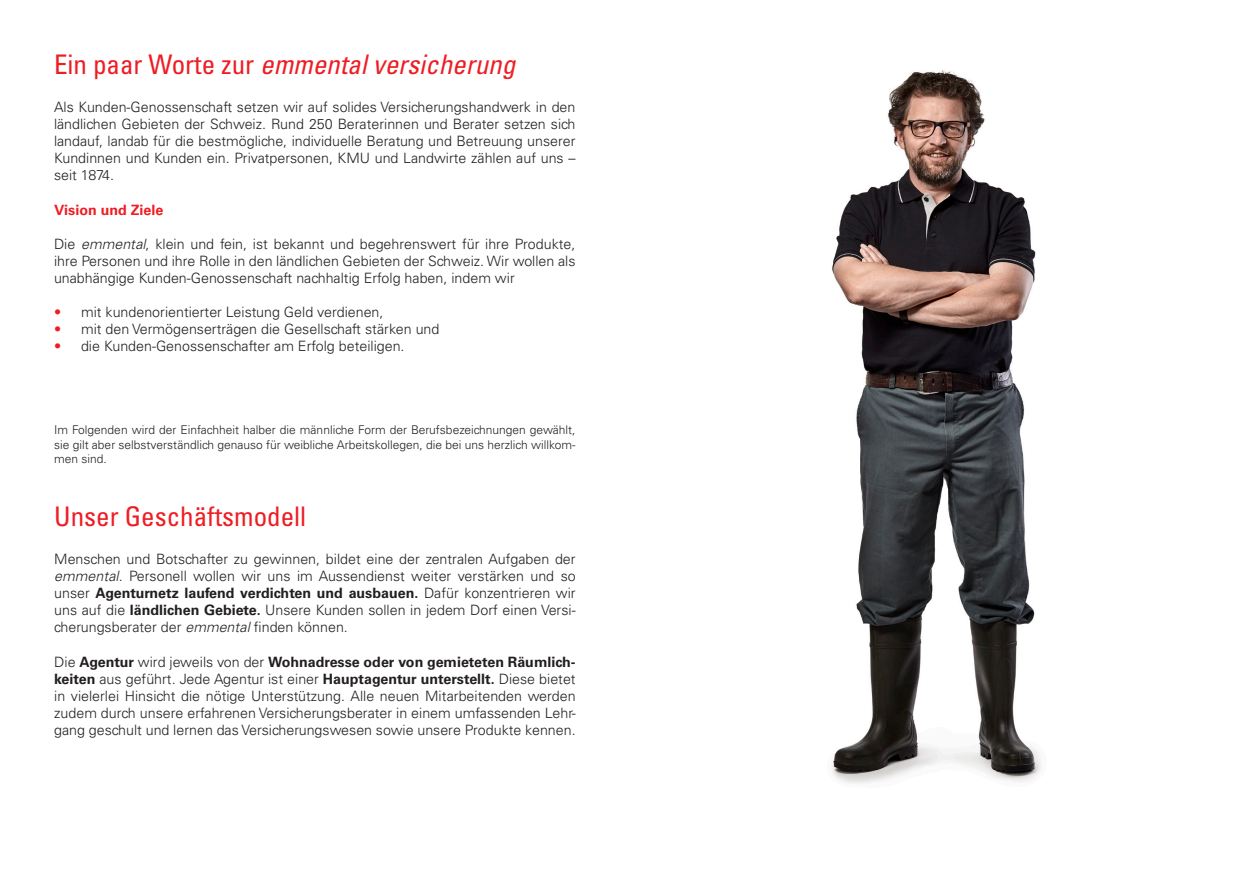
<style>
.page{position:relative;width:1259px;height:893px;background:#fff}
.page>*{position:absolute;margin:0;border:0;box-sizing:border-box;transform-origin:0 0}
.t1{font:italic condensed 27px "Univers LT Std";color:#ee1d23}
.t2{font:condensed 27px "Univers LT Std";color:#ee1d23}
.t3{font:300 14.25px/17.1px "Univers LT Std";color:#231f20;text-align:justify}
.t4{font:700 14.25px "Univers LT Std";color:#ee1d23}
.t5{font:300 12px/14.4px "Univers LT Std";color:#231f20;text-align:justify}
.s1{font-style:normal}
.s2{font-style:italic}
.s3{color:#ee1d23}
.s4{font-weight:700}
</style>
<div class="page">
<img style="left:832px;top:70px;width:209px;height:714px">
<p class="t1" style="left:54px;top:47px;width:463px"><span class="s1">Ein paar Worte zur</span> emmental versicherung</p>
<p class="t3" style="left:54px;top:98px;width:523px">Als Kunden-Genossenschaft setzen wir auf solides Versicherungshandwerk in den ländlichen Gebieten der Schweiz. Rund 250 Beraterinnen und Berater setzen sich landauf, landab für die bestmögliche, individuelle Beratung und Betreuung unserer Kundinnen und Kunden ein. Privatpersonen, KMU und Landwirte zählen auf uns – seit 1874.</p>
<p class="t4" style="left:54px;top:201px;width:111px">Vision und Ziele</p>
<p class="t3" style="left:54px;top:235px;width:523px">Die <span class="s2">emmental</span>, klein und fein, ist bekannt und begehrenswert für ihre Produkte, ihre Personen und ihre Rolle in den ländlichen Gebieten der Schweiz. Wir wollen als unabhängige Kunden-Genossenschaft nachhaltig Erfolg haben, indem wir</p>
<p class="t3" style="left:54px;top:304px;width:331px"><span class="s3">•</span> mit kundenorientierter Leistung Geld verdienen,</p>
<p class="t3" style="left:54px;top:321px;width:387px"><span class="s3">•</span> mit den Vermögenserträgen die Gesellschaft stärken und</p>
<p class="t3" style="left:54px;top:338px;width:352px"><span class="s3">•</span> die Kunden-Genossenschafter am Erfolg beteiligen.</p>
<p class="t5" style="left:54px;top:423px;width:523px">Im Folgenden wird der Einfachheit halber die männliche Form der Berufsbezeichnungen gewählt, sie gilt aber selbstverständlich genauso für weibliche Arbeitskollegen, die bei uns herzlich willkom&shy;men sind.</p>
<p class="t2" style="left:54px;top:499px;width:253px">Unser Geschäftsmodell</p>
<p class="t3" style="left:54px;top:550px;width:523px">Menschen und Botschafter zu gewinnen, bildet eine der zentralen Aufgaben der <span class="s2">emmental</span>. Personell wollen wir uns im Aussendienst weiter verstärken und so unser <span class="s4">Agenturnetz laufend verdichten und ausbauen.</span> Dafür konzentrieren wir uns auf die <span class="s4">ländlichen Gebiete.</span> Unsere Kunden sollen in jedem Dorf einen Versi&shy;cherungsberater der <span class="s2">emmental</span> finden können.</p>
<p class="t3" style="left:54px;top:653px;width:523px">Die <span class="s4">Agentur</span> wird jeweils von der <span class="s4">Wohnadresse oder von gemieteten Räumlich&shy;keiten</span> aus geführt. Jede Agentur ist einer <span class="s4">Hauptagentur unterstellt.</span> Diese bietet in vielerlei Hinsicht die nötige Unterstützung. Alle neuen Mitarbeitenden werden zudem durch unsere erfahrenen Versicherungsberater in einem umfassenden Lehr&shy;gang geschult und lernen das Versicherungswesen sowie unsere Produkte kennen.</p>
</div>
